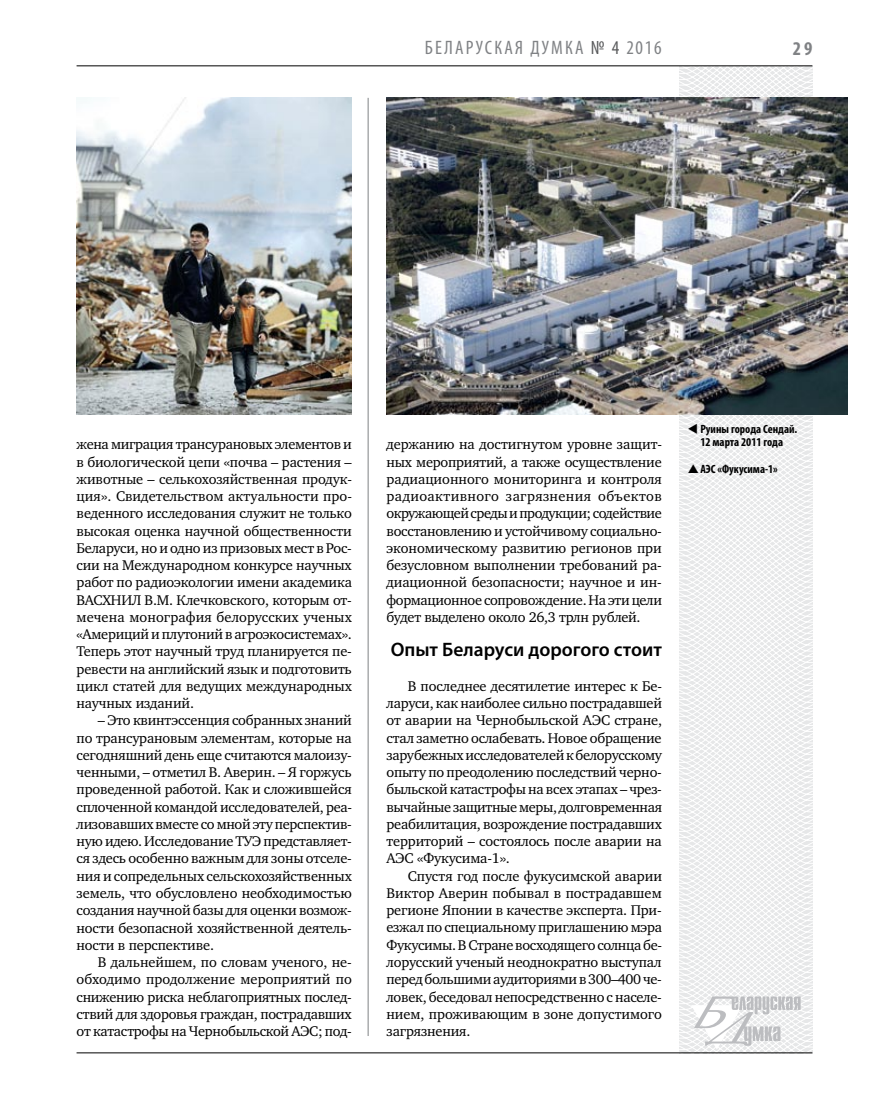
<style>
.page{position:relative;width:872px;height:1106px;background:#fff}
.page>*{position:absolute;margin:0;border:0;box-sizing:border-box;transform-origin:0 0}
.t1{font:600 19.5px "Myriad Pro";color:#000}
.t2{font:condensed 19.5px "Myriad Pro";letter-spacing:.11em;color:#808285}
.t3{font:700 condensed 19.5px "Myriad Pro";color:#808285}
.t4{font:14.4px/17.2px "Charter C";letter-spacing:-.01em;color:#000;text-align:justify}
.t5{font:700 condensed 12px/13.5px "Myriad Pro";color:#000;text-align:center}
.s1{color:#58595b}
</style>
<div class="page">
<hr style="left:368px;top:98px;width:1px;height:938px;background:#808285">
<svg style="left:621px;top:65px;width:227px;height:989px"></svg>
<svg style="left:691px;top:996px;width:109px;height:53px"></svg>
<hr style="left:77px;top:65px;width:735px;height:1px;background:#000">
<hr style="left:77px;top:1052px;width:735px;height:1px;background:#000">
<img style="left:386px;top:97px;width:461px;height:318px">
<img style="left:77px;top:97px;width:275px;height:317px">
<svg style="left:698px;top:432px;width:12px;height:1px"></svg>
<svg style="left:688px;top:464px;width:23px;height:10px"></svg>
<h1 class="t2" style="left:425px;top:36px;width:238px">БЕЛАРУСКА Я ДУМКА <span class="s1">№ 4</span> 2016</h1>
<h1 class="t3" style="left:793px;top:37px;width:21px">29</h1>
<p class="t4" style="left:77px;top:436px;width:277px">жена миграция трансурановых элементов и в биологической цепи «почва – растения – животные – селькохозяйственная продук&shy;ция». Свидетельством актуальности про&shy;веденного исследования служит не только высокая оценка научной общественности Беларуси, но и одно из призовых мест в Рос&shy;сии на Международном конкурсе научных работ по радиоэкологии имени академика ВАСХНИЛ В.М. Клечковского, которым от&shy;мечена монография белорусских ученых «Америций и плутоний в агроэкосистемах».<br>Теперь этот научный труд планируется пе&shy;ревести на английский язык и подготовить цикл статей для ведущих международных научных изданий.</p>
<p class="t4" style="left:77px;top:712px;width:277px;text-indent:21px">– Это квинтэссенция собранных знаний по трансурановым элементам, которые на сегодняшний день еще считаются малоизу&shy;ченными, – отметил В. Аверин. – Я горжусь проведенной работой. Как и сложившейся сплоченной командой исследователей, реа&shy;лизовавших вместе со мной эту перспектив&shy;ную идею. Исследование ТУЭ представляет&shy;ся здесь особенно важным для зоны отселе&shy;ния и сопредельных сельскохозяйственных земель, что обусловлено необходимостью создания научной базы для оценки возмож&shy;ности безопасной хозяйственной деятель&shy;ности в перспективе.</p>
<p class="t4" style="left:77px;top:953px;width:277px;text-indent:21px">В дальнейшем, по словам ученого, не&shy;обходимо продолжение мероприятий по снижению риска неблагоприятных послед&shy;ствий для здоровья граждан, пострадавших от катастрофы на Чернобыльской АЭС; под-</p>
<p class="t4" style="left:386px;top:436px;width:277px">держанию на достигнутом уровне защит&shy;ных мероприятий, а также осуществление радиационного мониторинга и контроля радиоактивного загрязнения объектов окружающей среды и продукции; содействие восстановлению и устойчивому социально&shy;экономическому развитию регионов при безусловном выполнении требований ра&shy;диационной безопасности; научное и ин&shy;формационное сопровождение. На эти цели будет выделено около 26,3 трлн рублей.</p>
<h1 class="t1" style="left:391px;top:637px;width:273px">Опыт Беларуси дорогого стоит</h1>
<p class="t4" style="left:386px;top:677px;width:277px;text-indent:21px">В последнее десятилетие интерес к Бе&shy;ларуси, как наиболее сильно пострадавшей от аварии на Чернобыльской АЭС стране, стал заметно ослабевать. Новое обращение зарубежных исследователей к белорусскому опыту по преодолению последствий черно&shy;быльской катастрофы на всех этапах – чрез&shy;вычайные защитные меры, долговременная реабилитация, возрождение пострадавших территорий – состоялось после аварии на АЭС «Фукусима-1».</p>
<p class="t4" style="left:386px;top:867px;width:277px;text-indent:21px">Спустя год после фукусимской аварии Виктор Аверин побывал в пострадавшем регионе Японии в качестве эксперта. При&shy;езжал по специальному приглашению мэра Фукусимы. В Стране восходящего солнца бе&shy;лорусский ученый неоднократно выступал перед большими аудиториями в 300–400 че&shy;ловек, беседовал непосредственно с населе&shy;нием, проживающим в зоне допустимого загрязнения.</p>
<p class="t5" style="left:687px;top:421px;width:111px">▼ Руины города Сендай.<br>12 марта 2011 года</p>
<p class="t5" style="left:700px;top:462px;width:79px">АЭС «Фукусима-1»</p>
</div>
